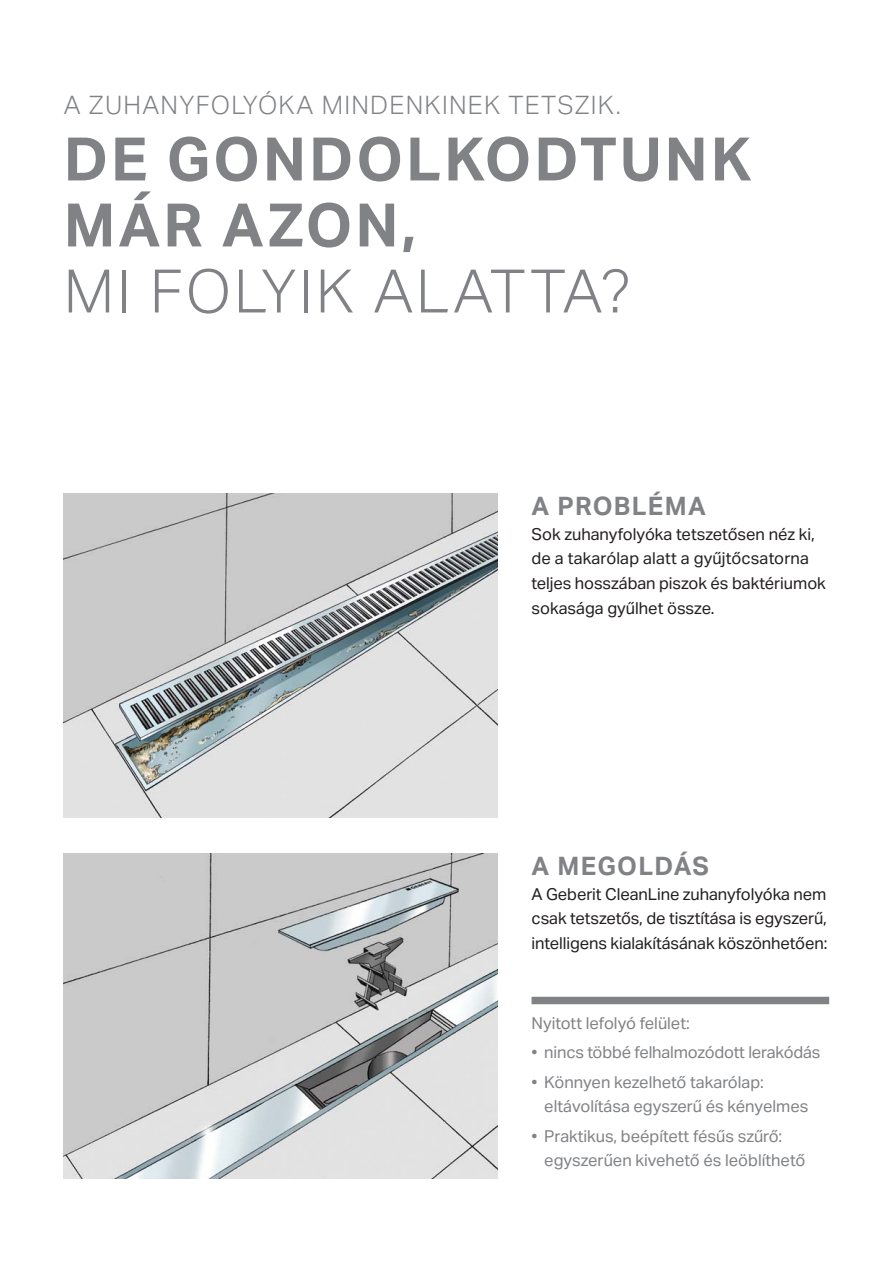
<style>
.page{position:relative;width:893px;height:1263px;background:#fff}
.page>*{position:absolute;margin:0;border:0;box-sizing:border-box;transform-origin:0 0}
.t1{font:700 60px/66px "Aktiv Grotesk Geberit";letter-spacing:.05em;color:#808285}
.t2{font:300 60px "Aktiv Grotesk Geberit";letter-spacing:.05em;color:#808285}
.t3{font:300 25.5px "Aktiv Grotesk Geberit";letter-spacing:.05em;color:#808285}
.t4{font:700 25.5px "Aktiv Grotesk Geberit";letter-spacing:.05em;color:#808285}
.t5{font:16.5px/24.8px "Aktiv Grotesk Geberit";color:#231f20}
.t6{font:16.5px/24.8px "Aktiv Grotesk Geberit";color:#808285}
</style>
<div class="page">
<img style="left:64px;top:854px;width:433px;height:324px">
<img style="left:64px;top:493px;width:433px;height:324px">
<div style="left:531px;top:997px;width:298px;height:7px;background:#808285"></div>
<h2 class="t3" style="left:64px;top:91px;width:559px">A ZUHANYFOLYÓKA MINDENKINEK TETSZIK.</h2>
<h1 class="t1" style="left:64px;top:127px;width:689px">DE GONDOLKODTUNK<br>MÁR AZON,</h1>
<h1 class="t2" style="left:64px;top:258px;width:569px">MI FOLYIK ALATTA?</h1>
<h2 class="t4" style="left:531px;top:492px;width:176px">A PROBLÉMA</h2>
<p class="t5" style="left:531px;top:521px;width:296px">Sok zuhanyfolyóka tetszetősen néz ki, de a takarólap alatt a gyűjtőcsatorna teljes hosszában piszok és baktériumok sokasága gyűlhet össze.</p>
<h2 class="t4" style="left:531px;top:852px;width:179px">A MEGOLDÁS</h2>
<p class="t5" style="left:531px;top:881px;width:297px;text-align:justify">A Geberit CleanLine zuhanyfolyóka nem csak tetszetős, de tisztítása is egyszerű, intelligens kialakításának köszönhetően:</p>
<p class="t6" style="left:531px;top:1011px;width:160px">Nyitott lefolyó felület:</p>
<p class="t6" style="left:531px;top:1040px;width:290px">• nincs többé felhalmozódott lerakódás</p>
<p class="t6" style="left:544px;top:1069px;width:266px;text-indent:-13px">• Könnyen kezelhető takarólap: eltávolítása egyszerű és kényelmes</p>
<p class="t6" style="left:544px;top:1123px;width:263px;text-indent:-13px">• Praktikus, beépített fésűs szűrő: egyszerűen kivehető és leöblíthető</p>
</div>
